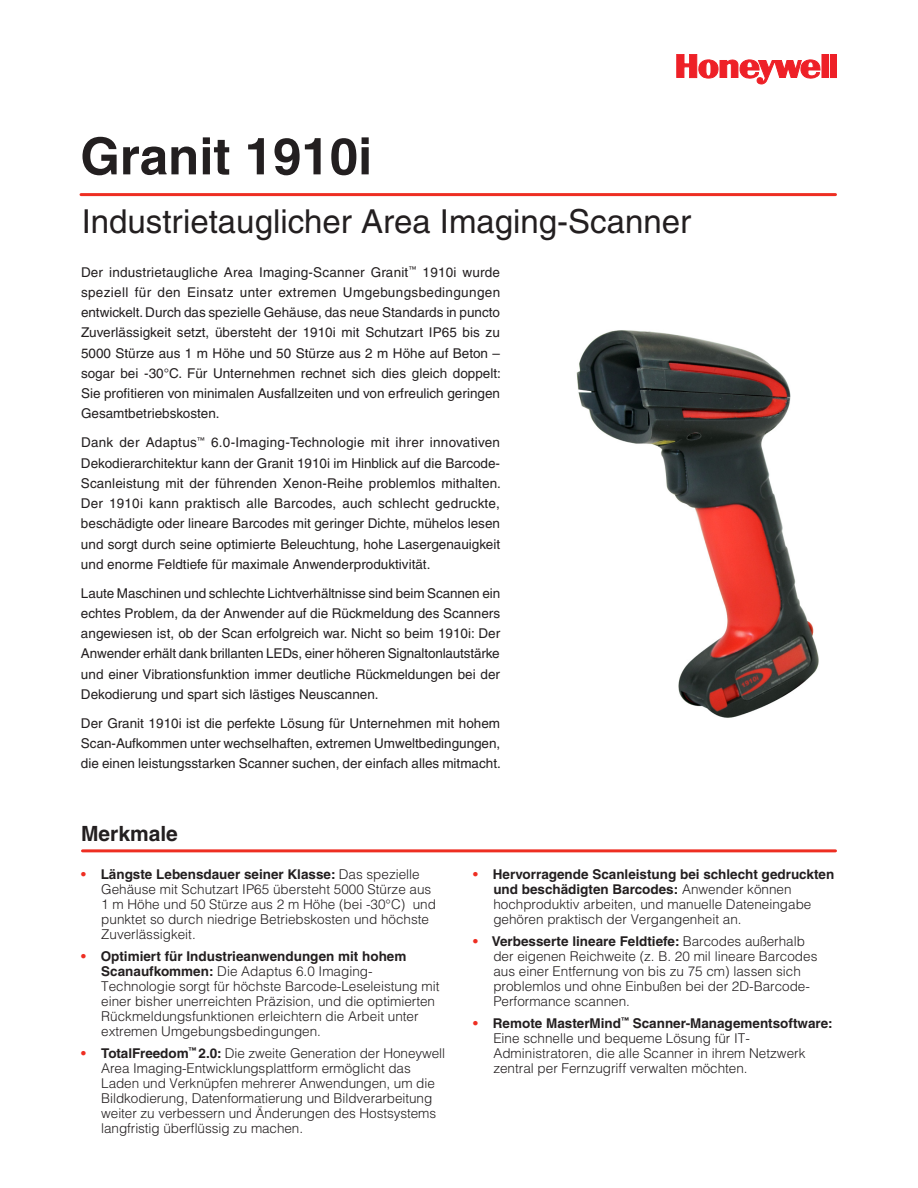
<style>
.page{position:relative;width:918px;height:1188px;background:#fff}
.page>*{position:absolute;margin:0;border:0;box-sizing:border-box;transform-origin:0 0}
.t1{font:700 51px "Helvetica";color:#231f20}
.t2{font:33px "Helvetica";color:#231f20}
.t3{font:700 21px "Helvetica";color:#231f20}
.t4{font:13.5px/20.2px "Helvetica";color:#231f20;text-align:justify}
.t5{font:300 13.5px/15px "Helvetica";color:#231f20}
.s1{font-weight:700;color:#ee2e22}
.s2{font-weight:700}
</style>
<div class="page">
<svg style="left:677px;top:54px;width:144px;height:30px"></svg>
<div style="left:822px;top:54px;width:6px;height:24px;background:#ee2027"></div>
<div style="left:822px;top:54px;width:7px;height:24px;border:1px solid #ee2027"></div>
<div style="left:830px;top:54px;width:7px;height:24px;background:#ee2027"></div>
<hr style="left:81px;top:193px;width:755px;height:3px;background:#ee2e22">
<hr style="left:82px;top:849px;width:754px;height:3px;background:#ee2e22">
<img style="left:576px;top:330px;width:243px;height:388px">
<h1 class="t1" style="left:80px;top:125px;width:293px">Granit 1910i</h1>
<h2 class="t2" style="left:82px;top:202px;width:611px">Industrietauglicher Area Imaging-Scanner</h2>
<p class="t4" style="left:81px;top:262px;width:421px">Der industrietaugliche Area Imaging-Scanner Granit<sup>™</sup> 1910i wurde speziell für den Einsatz unter extremen Umgebungsbedingungen entwickelt. Durch das spezielle Gehäuse, das neue Standards in puncto Zuverlässigkeit setzt, übersteht der 1910i mit Schutzart IP65 bis zu 5000 Stürze aus 1 m Höhe und 50 Stürze aus 2 m Höhe auf Beton – sogar bei -30°C. Für Unternehmen rechnet sich dies gleich doppelt:<br>Sie profitieren von minimalen Ausfallzeiten und von erfreulich geringen Gesamtbetriebskosten.</p>
<p class="t4" style="left:81px;top:432px;width:422px">Dank der Adaptus<sup>™</sup> 6.0-Imaging-Technologie mit ihrer innovativen Dekodierarchitektur kann der Granit 1910i im Hinblick auf die Barcode-Scanleistung mit der führenden Xenon-Reihe problemlos mithalten.<br>Der 1910i kann praktisch alle Barcodes, auch schlecht gedruckte, beschädigte oder lineare Barcodes mit geringer Dichte, mühelos lesen und sorgt durch seine optimierte Beleuchtung, hohe Lasergenauigkeit und enorme Feldtiefe für maximale Anwenderproduktivität.</p>
<p class="t4" style="left:81px;top:583px;width:421px">Laute Maschinen und schlechte Lichtverhältnisse sind beim Scannen ein echtes Problem, da der Anwender auf die Rückmeldung des Scanners angewiesen ist, ob der Scan erfolgreich war. Nicht so beim 1910i: Der Anwender erhält dank brillanten LEDs, einer höheren Signaltonlautstärke und einer Vibrationsfunktion immer deutliche Rückmeldungen bei der Dekodierung und spart sich lästiges Neuscannen.</p>
<p class="t4" style="left:81px;top:713px;width:421px">Der Granit 1910i ist die perfekte Lösung für Unternehmen mit hohem Scan-Aufkommen unter wechselhaften, extremen Umweltbedingungen, die einen leistungsstarken Scanner suchen, der einfach alles mitmacht.</p>
<h3 class="t3" style="left:81px;top:821px;width:98px">Merkmale</h3>
<p class="t5" style="left:101px;top:867px;width:336px;text-indent:-20px"><span class="s1">•</span> <span class="s2">Längste Lebensdauer seiner Klasse:</span> Das spezielle Gehäuse mit Schutzart IP65 übersteht 5000 Stürze aus 1 m Höhe und 50 Stürze aus 2 m Höhe (bei -30°C) und punktet so durch niedrige Betriebskosten und höchste Zuverlässigkeit.</p>
<p class="t5" style="left:101px;top:949px;width:340px;text-indent:-20px"><span class="s1">•</span> <span class="s2">Optimiert für Industrieanwendungen mit hohem Scanaufkommen:</span> Die Adaptus 6.0 Imaging-Technologie sorgt für höchste Barcode-Leseleistung mit einer bisher unerreichten Präzision, und die optimierten Rückmeldungsfunktionen erleichtern die Arbeit unter extremen Umgebungsbedingungen.</p>
<p class="t5" style="left:101px;top:1045px;width:346px;text-indent:-20px"><span class="s1">•</span> <span class="s2">TotalFreedom</span><sup>™</sup> <span class="s2">2.0:</span> Die zweite Generation der Honeywell Area Imaging-Entwicklungsplattform ermöglicht das Laden und Verknüpfen mehrerer Anwendungen, um die Bildkodierung, Datenformatierung und Bildverarbeitung weiter zu verbessern und Änderungen des Hostsystems langfristig überflüssig zu machen.</p>
<p class="t5" style="left:493px;top:867px;width:342px;text-indent:-20px"><span class="s1">•</span> <span class="s2">Hervorragende Scanleistung bei schlecht gedruckten und beschädigten Barcodes:</span> Anwender können hochproduktiv arbeiten, und manuelle Dateneingabe gehören praktisch der Vergangenheit an.</p>
<p class="t5" style="left:493px;top:933px;width:326px;text-indent:-20px"><span class="s1">•</span> <span class="s2">Verbesserte lineare Feldtiefe:</span> Barcodes außerhalb der eigenen Reichweite (z. B. 20 mil lineare Barcodes aus einer Entfernung von bis zu 75 cm) lassen sich problemlos und ohne Einbußen bei der 2D-Barcode-Performance scannen.</p>
<p class="t5" style="left:493px;top:1015px;width:341px;text-indent:-20px"><span class="s1">•</span> <span class="s2">Remote MasterMind</span><sup>™</sup> <span class="s2">Scanner-Managementsoftware:<br></span>Eine schnelle und bequeme Lösung für IT-Administratoren, die alle Scanner in ihrem Netzwerk zentral per Fernzugriff verwalten möchten.</p>
</div>
